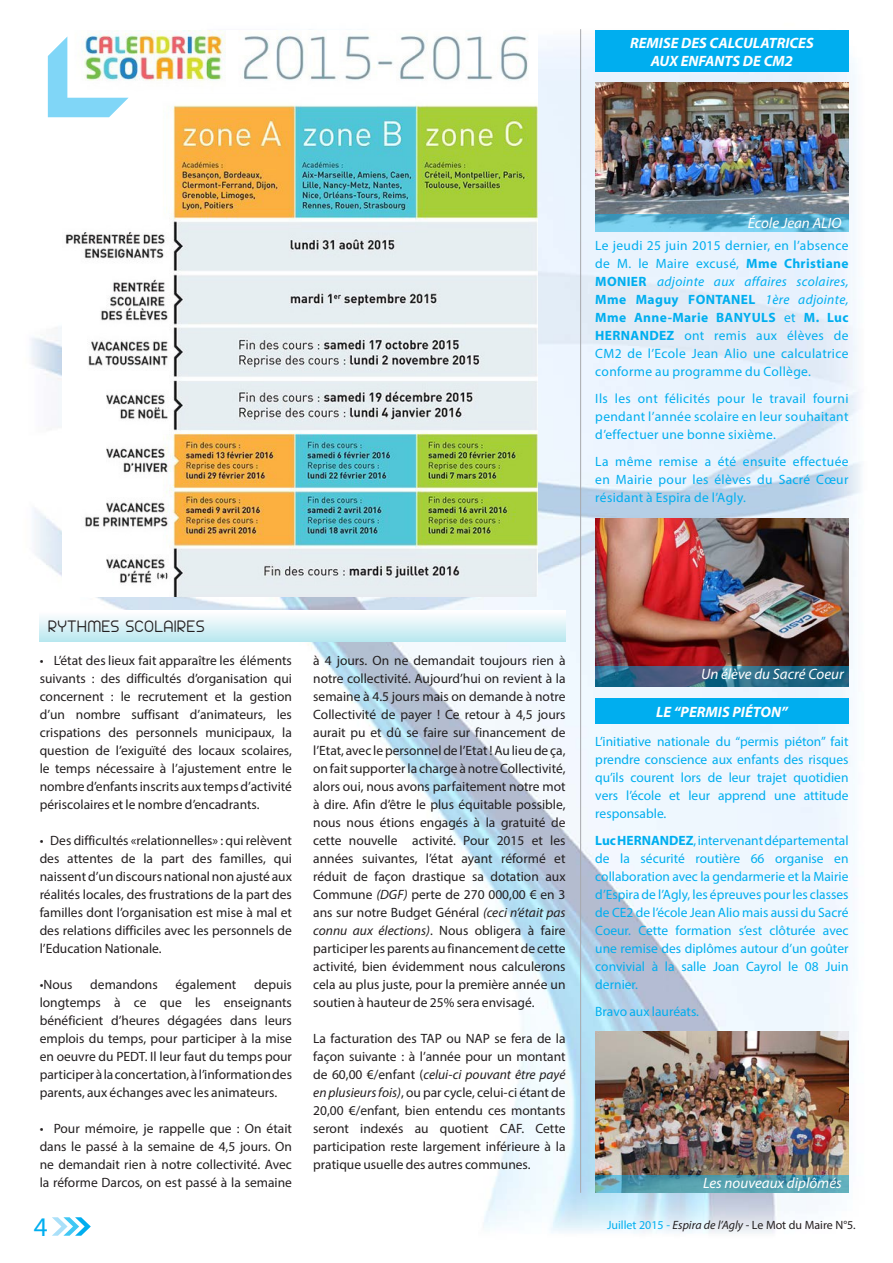
<style>
.page{position:relative;width:893px;height:1263px;background:#fff}
.page>*{position:absolute;margin:0;border:0;box-sizing:border-box;transform-origin:0 0}
.t1{font:27px "Myriad Pro";color:#00aeef}
.t2{font:300 18px "Arista 2.0";letter-spacing:.05em;color:#231f20}
._09_Article_Name{font:italic 700 15px/18px "Myriad Pro";color:#fff;text-align:center}
._05a_body_text_Intro{font:italic 15px "Myriad Pro";color:#fff}
._05_body_text{font:13.5px/18px "Myriad Pro";color:#231f20;text-align:justify}
._05_body_text-2{font:13.5px/18px "Myriad Pro";color:#00aeef;text-align:justify}
._01a_SubHeadline{font:13.5px/18px "Myriad Pro";letter-spacing:.025em;color:#00aeef;text-align:justify}
.t3{font:12px "Myriad Pro";color:#231f20}
.s1{font-weight:700}
.s2{font-style:italic}
.s3{color:#00aeef}
</style>
<div class="page">
<img style="left:31px;top:29px;width:831px;height:1205px">
<hr style="left:580px;top:29px;width:1px;height:1164px;background:#a8a9ad">
<svg style="left:52px;top:1217px;width:39px;height:19px"></svg>
<svg style="left:40px;top:610px;width:526px;height:31px"></svg>
<img style="left:63px;top:31px;width:475px;height:565px">
<img style="left:48px;top:36px;width:81px;height:81px">
<img style="left:595px;top:1031px;width:253px;height:144px">
<svg style="left:595px;top:1175px;width:253px;height:17px;background:#539dae"></svg>
<div style="left:595px;top:31px;width:253px;height:41px;background:#00aeef"></div>
<img style="left:595px;top:82px;width:253px;height:150px">
<img style="left:595px;top:519px;width:253px;height:147px">
<div style="left:595px;top:698px;width:253px;height:26px;background:#00aeef"></div>
<svg style="left:595px;top:666px;width:254px;height:21px;background:#306786"></svg>
<svg style="left:596px;top:215px;width:253px;height:17px;background:#5eb6d8"></svg>
<p class="_09_Article_Name" style="left:630px;top:34px;width:185px">REMISE DES CALCULATRICES<br>AUX ENFANTS DE CM2</p>
<p class="_05a_body_text_Intro" style="left:748px;top:214px;width:95px">École Jean ALIO</p>
<p class="_01a_SubHeadline" style="left:595px;top:237px;width:255px">Le jeudi 25 juin 2015 dernier, en l’absence de M. le Maire excusé, <span class="s1">Mme Christiane MONIER</span> <span class="s2">adjointe aux affaires scolaires, </span><span class="s1">Mme Maguy FONTANEL</span> <span class="s2">1ère adjointe, </span><span class="s1">Mme Anne-Marie BANYULS</span> et <span class="s1">M. Luc HERNANDEZ</span> ont remis aux élèves de CM2 de l’Ecole Jean Alio une calculatrice conforme au programme du Collège.</p>
<p class="_01a_SubHeadline" style="left:595px;top:390px;width:255px">Ils les ont félicités pour le travail fourni pendant l’année scolaire en leur souhaitant d’effectuer une bonne sixième.</p>
<p class="_01a_SubHeadline" style="left:595px;top:453px;width:255px">La même remise a été ensuite effectuée en Mairie pour les élèves du Sacré Cœur résidant à Espira de l’Agly.</p>
<p class="t2" style="left:48px;top:613px;width:158px">RYTHMES SCOLAIRES</p>
<p class="_05_body_text" style="left:40px;top:651px;width:254px">• L’état des lieux fait apparaître les éléments suivants : des difficultés d’organisation qui concernent : le recrutement et la gestion d’un nombre suffisant d’animateurs, les crispations des personnels municipaux, la question de l’exiguïté des locaux scolaires, le temps nécessaire à l’ajustement entre le nombre d’enfants inscrits aux temps d’activité périscolaires et le nombre d’encadrants.</p>
<p class="_05_body_text" style="left:40px;top:831px;width:254px">• Des difficultés «relationnelles» : qui relèvent des attentes de la part des familles, qui naissent d’un discours national non ajusté aux réalités locales, des frustrations de la part des familles dont l’organisation est mise à mal et des relations difficiles avec les personnels de l’Education Nationale.</p>
<p class="_05_body_text" style="left:40px;top:975px;width:34px">•Nous</p>
<p class="_05_body_text" style="left:90px;top:975px;width:69px">demandons</p>
<p class="_05_body_text" style="left:176px;top:975px;width:62px">également</p>
<p class="_05_body_text" style="left:40px;top:975px;width:254px;text-indent:214px">depuis longtemps à ce que les enseignants bénéficient d’heures dégagées dans leurs emplois du temps, pour participer à la mise en oeuvre du PEDT. Il leur faut du temps pour participer à la concertation, à l’information des parents, aux échanges avec les animateurs.</p>
<p class="_05_body_text" style="left:40px;top:1119px;width:254px">• Pour mémoire, je rappelle que : On était dans le passé à la semaine de 4,5 jours. On ne demandait rien à notre collectivité. Avec la réforme Darcos, on est passé à la semaine</p>
<p class="_05_body_text" style="left:313px;top:651px;width:254px">à 4 jours. On ne demandait toujours rien à notre collectivité. Aujourd’hui on revient à la semaine à 4.5 jours mais on demande à notre Collectivité de payer ! Ce retour à 4,5 jours aurait pu et dû se faire sur financement de l’Etat, avec le personnel de l’Etat ! Au lieu de ça, on fait supporter la charge à notre Collectivité, alors oui, nous avons parfaitement notre mot à dire. Afin d’être le plus équitable possible, nous nous étions engagés à la gratuité de cette nouvelle activité. Pour 2015 et les années suivantes, l’état ayant réformé et réduit de façon drastique sa dotation aux Commune <span class="s2">(DGF)</span> perte de 270 000,00 € en 3 ans sur notre Budget Général <span class="s2">(ceci n’était pas connu aux élections)</span>. Nous obligera à faire participer les parents au financement de cette activité, bien évidemment nous calculerons cela au plus juste, pour la première année un soutien à hauteur de 25% sera envisagé.</p>
<p class="_05_body_text" style="left:313px;top:1029px;width:254px">La facturation des TAP ou NAP se fera de la façon suivante : à l’année pour un montant de 60,00 €/enfant (<span class="s2">celui-ci pouvant être payé en plusieurs fois)</span>, ou par cycle, celui-ci étant de 20,00 €/enfant, bien entendu ces montants seront indexés au quotient CAF. Cette participation reste largement inférieure à la pratique usuelle des autres communes.</p>
<p class="_05a_body_text_Intro" style="left:701px;top:665px;width:144px">Un élève du Sacré Coeur</p>
<p class="_09_Article_Name" style="left:656px;top:702px;width:133px">LE “PERMIS PIÉTON”</p>
<p class="_05_body_text-2" style="left:595px;top:732px;width:255px">L’initiative nationale du “permis piéton” fait prendre conscience aux enfants des risques qu’ils courent lors de leur trajet quotidien vers l’école et leur apprend une attitude responsable.</p>
<p class="_05_body_text-2" style="left:595px;top:831px;width:255px"><span class="s1">Luc HERNANDEZ</span>, intervenant départemental de la sécurité routière 66 organise en collaboration avec la gendarmerie et la Mairie d’Espira de l’Agly, les épreuves pour les classes de CE2 de l’école Jean Alio mais aussi du Sacré Coeur. Cette formation s’est clôturée avec une remise des diplômes autour d’un goûter convivial à la salle Joan Cayrol le 08 Juin dernier.</p>
<p class="_05_body_text-2" style="left:595px;top:1002px;width:105px">Bravo aux lauréats.</p>
<p class="_05a_body_text_Intro" style="left:703px;top:1174px;width:140px">Les nouveaux diplômés</p>
<p class="t1" style="left:34px;top:1210px;width:15px">4</p>
<p class="t3" style="left:607px;top:1218px;width:250px"><span class="s3">Juillet 2015 -</span> <span class="s2">Espira de l’Agly</span> - Le Mot du Maire N°5.</p>
</div>
